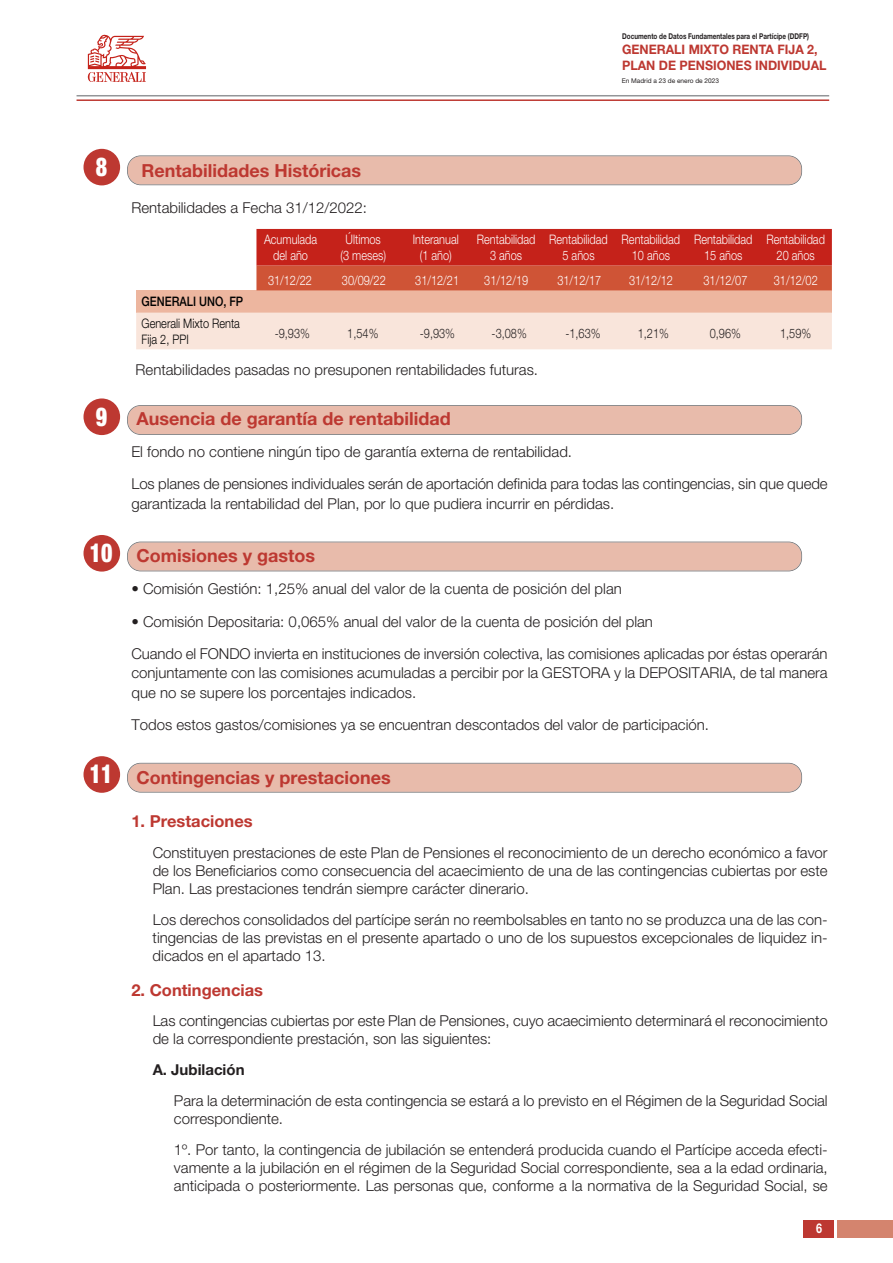
<style>
.page{position:relative;width:893px;height:1263px;background:#fff}
.page>*{position:absolute;margin:0;border:0;box-sizing:border-box;transform-origin:0 0}
.t1{font:900 condensed 26.1px "Helvetica Neue LT Std";color:#fff;scale:.84 1}
.t2{font:700 18px "Helvetica Neue LT Std";color:#bd3831}
.t3{font:700 16.5px "Helvetica Neue LT Std";color:#bd3831}
.t4{font:300 15px/18px "Helvetica Neue LT Std";color:#231f20}
.t5{font:700 15px "Helvetica Neue LT Std";color:#231f20}
.t6{font:700 13.5px "Helvetica Neue LT Std";color:#fff;scale:.8 1}
.t7{font:13.05px/15.8px "Helvetica Neue LT Std Lt+FEJDZK";color:#fff;text-align:center;scale:.84 1}
.t8{font:700 13.05px/15.8px "Helvetica Neue LT Std";color:#bd3831;scale:.95 1}
.t9{font:13.05px "Helvetica Neue LT Std Lt+FEJDZK";color:#231f20;scale:.84 1}
.t10{font:13.05px/15.8px "Helvetica Neue LT Std Lt+FEJDZK";color:#000;scale:.84 1}
.t11{font:13.05px "Helvetica Neue LT Std Md+KDNQLH";color:#000;scale:.84 1}
.t12{font:700 7.95px "Helvetica Neue LT Std";color:#231f20;scale:.8 1}
.t13{font:6.6px "Helvetica Neue LT Std";color:#231f20}
</style>
<div class="page">
<hr style="left:77px;top:95px;width:752px;height:1px;background:#939598">
<hr style="left:77px;top:99px;width:752px;height:2px;background:#bd3831">
<svg style="left:88px;top:35px;width:58px;height:47px"></svg>
<div style="left:838px;top:1220px;width:55px;height:18px;background:#d4846e"></div>
<div style="left:803px;top:1220px;width:31px;height:18px;background:#bd3831"></div>
<div style="left:128px;top:156px;width:673px;height:28px;background:#e8bbab;border-radius:13px"></div>
<div style="left:127px;top:155px;width:675px;height:30px;border:2px solid #6c6d70;border-radius:14px"></div>
<div style="left:84px;top:149px;width:36px;height:36px;background:#bd3831;border-radius:50%"></div>
<div style="left:128px;top:406px;width:673px;height:28px;background:#e8bbab;border-radius:13px"></div>
<div style="left:127px;top:405px;width:675px;height:30px;border:2px solid #6c6d70;border-radius:14px"></div>
<div style="left:84px;top:398px;width:36px;height:37px;background:#bd3831;border-radius:50%"></div>
<div style="left:128px;top:542px;width:673px;height:29px;background:#e8bbab;border-radius:13px"></div>
<div style="left:127px;top:542px;width:675px;height:29px;border:2px solid #6c6d70;border-radius:14px"></div>
<div style="left:84px;top:535px;width:36px;height:37px;background:#bd3831;border-radius:50%"></div>
<div style="left:128px;top:763px;width:673px;height:29px;background:#e8bbab;border-radius:13px"></div>
<div style="left:127px;top:763px;width:675px;height:29px;border:2px solid #6c6d70;border-radius:14px"></div>
<div style="left:84px;top:756px;width:36px;height:37px;background:#bd3831;border-radius:50%"></div>
<div style="left:136px;top:290px;width:696px;height:23px;background:#edb69f"></div>
<div style="left:136px;top:313px;width:696px;height:36px;background:#f9e5db"></div>
<svg style="left:256px;top:229px;width:576px;height:61px;background:#c93827"></svg>
<p class="t12" style="left:622px;top:33px;width:235px">Documento de Datos Fundamentales para el Partícipe (DDFP)</p>
<p class="t8" style="left:622px;top:43px;width:217px">GENERALI MIXTO RENTA FIJA 2,<br>PLAN DE PENSIONES INDIVIDUAL</p>
<p class="t13" style="left:622px;top:78px;width:99px">En Madrid a 23 de enero de 2023</p>
<h1 class="t1" style="left:96px;top:157px;width:15px">8</h1>
<h1 class="t1" style="left:96px;top:407px;width:15px">9</h1>
<h1 class="t1" style="left:90px;top:543px;width:29px">10</h1>
<h1 class="t1" style="left:90px;top:765px;width:29px">11</h1>
<p class="t2" style="left:141px;top:164px;width:221px">Rentabilidades Históricas</p>
<p class="t4" style="left:131px;top:200px;width:237px">Rentabilidades a Fecha 31/12/2022:</p>
<p class="t7" style="left:264px;top:233px;width:65px">Acumulada del año</p>
<p class="t7" style="left:340px;top:233px;width:56px">Últimos (3 meses)</p>
<p class="t7" style="left:413px;top:233px;width:56px">Interanual (1 año)</p>
<p class="t7" style="left:477px;top:233px;width:71px">Rentabilidad<br>3 años</p>
<p class="t7" style="left:549px;top:233px;width:71px">Rentabilidad<br>5 años</p>
<p class="t7" style="left:622px;top:233px;width:71px">Rentabilidad<br>10 años</p>
<p class="t7" style="left:694px;top:233px;width:71px">Rentabilidad<br>15 años</p>
<p class="t7" style="left:766px;top:233px;width:71px">Rentabilidad<br>20 años</p>
<p class="t7" style="left:268px;top:273px;width:54px">31/12/22</p>
<p class="t7" style="left:342px;top:273px;width:54px">30/09/22</p>
<p class="t7" style="left:415px;top:273px;width:54px">31/12/21</p>
<p class="t7" style="left:484px;top:273px;width:54px">31/12/19</p>
<p class="t7" style="left:557px;top:273px;width:54px">31/12/17</p>
<p class="t7" style="left:629px;top:273px;width:54px">31/12/12</p>
<p class="t7" style="left:703px;top:273px;width:54px">31/12/07</p>
<p class="t7" style="left:774px;top:273px;width:54px">31/12/02</p>
<p class="t11" style="left:142px;top:297px;width:123px">GENERALI UNO, FP</p>
<p class="t10" style="left:142px;top:316px;width:119px">Generali Mixto Renta<br>Fija 2, PPI</p>
<p class="t9" style="left:275px;top:328px;width:43px">-9,93%</p>
<p class="t9" style="left:347px;top:328px;width:39px">1,54%</p>
<p class="t9" style="left:420px;top:328px;width:43px">-9,93%</p>
<p class="t9" style="left:492px;top:328px;width:43px">-3,08%</p>
<p class="t9" style="left:565px;top:328px;width:43px">-1,63%</p>
<p class="t9" style="left:638px;top:328px;width:39px">1,21%</p>
<p class="t9" style="left:710px;top:328px;width:39px">0,96%</p>
<p class="t9" style="left:780px;top:328px;width:39px">1,59%</p>
<p class="t4" style="left:136px;top:362px;width:404px">Rentabilidades pasadas no presuponen rentabilidades futuras.</p>
<p class="t2" style="left:136px;top:412px;width:316px">Ausencia de garantía de rentabilidad</p>
<p class="t4" style="left:131px;top:437px;width:698px;line-height:32.2px">El fondo no contiene ningún tipo de garantía externa de rentabilidad.<br>Los planes de pensiones individuales serán de aportación definida para todas las contingencias, sin que quede</p>
<p class="t4" style="left:131px;top:496px;width:484px">garantizada la rentabilidad del Plan, por lo que pudiera incurrir en pérdidas.</p>
<p class="t2" style="left:136px;top:549px;width:180px">Comisiones y gastos</p>
<p class="t4" style="left:131px;top:581px;width:492px">• Comisión Gestión: 1,25% anual del valor de la cuenta de posición del plan</p>
<p class="t4" style="left:131px;top:606px;width:698px;line-height:32.2px">• Comisión Depositaria: 0,065% anual del valor de la cuenta de posición del plan<br>Cuando el FONDO invierta en instituciones de inversión colectiva, las comisiones aplicadas por éstas operarán</p>
<p class="t4" style="left:131px;top:665px;width:698px;line-height:19.5px">conjuntamente con las comisiones acumuladas a percibir por la GESTORA y la DEPOSITARIA, de tal manera que no se supere los porcentajes indicados.</p>
<p class="t4" style="left:131px;top:717px;width:579px">Todos estos gastos/comisiones ya se encuentran descontados del valor de participación.</p>
<p class="t2" style="left:136px;top:771px;width:256px">Contingencias y prestaciones</p>
<p class="t3" style="left:131px;top:815px;width:123px">1. Prestaciones</p>
<p class="t4" style="left:153px;top:845px;width:676px;text-align:justify">Constituyen prestaciones de este Plan de Pensiones el reconocimiento de un derecho económico a favor de los Beneficiarios como consecuencia del acaecimiento de una de las contingencias cubiertas por este Plan. Las prestaciones tendrán siempre carácter dinerario.</p>
<p class="t4" style="left:153px;top:912px;width:676px;text-align:justify">Los derechos consolidados del partícipe serán no reembolsables en tanto no se produzca una de las con&shy;tingencias de las previstas en el presente apartado o uno de los supuestos excepcionales de liquidez in&shy;dicados en el apartado 13.</p>
<p class="t3" style="left:131px;top:984px;width:133px">2. Contingencias</p>
<p class="t4" style="left:153px;top:1013px;width:676px">Las contingencias cubiertas por este Plan de Pensiones, cuyo acaecimiento determinará el reconocimiento de la correspondiente prestación, son las siguientes:</p>
<p class="t5" style="left:153px;top:1064px;width:93px">A. Jubilación</p>
<p class="t4" style="left:174px;top:1093px;width:655px">Para la determinación de esta contingencia se estará a lo previsto en el Régimen de la Seguridad Social correspondiente.</p>
<p class="t4" style="left:174px;top:1142px;width:655px;text-align:justify">1º. Por tanto, la contingencia de jubilación se entenderá producida cuando el Partícipe acceda efecti&shy;vamente a la jubilación en el régimen de la Seguridad Social correspondiente, sea a la edad ordinaria, anticipada o posteriormente. Las personas que, conforme a la normativa de la Seguridad Social, se</p>
<p class="t6" style="left:816px;top:1223px;width:9px">6</p>
</div>
